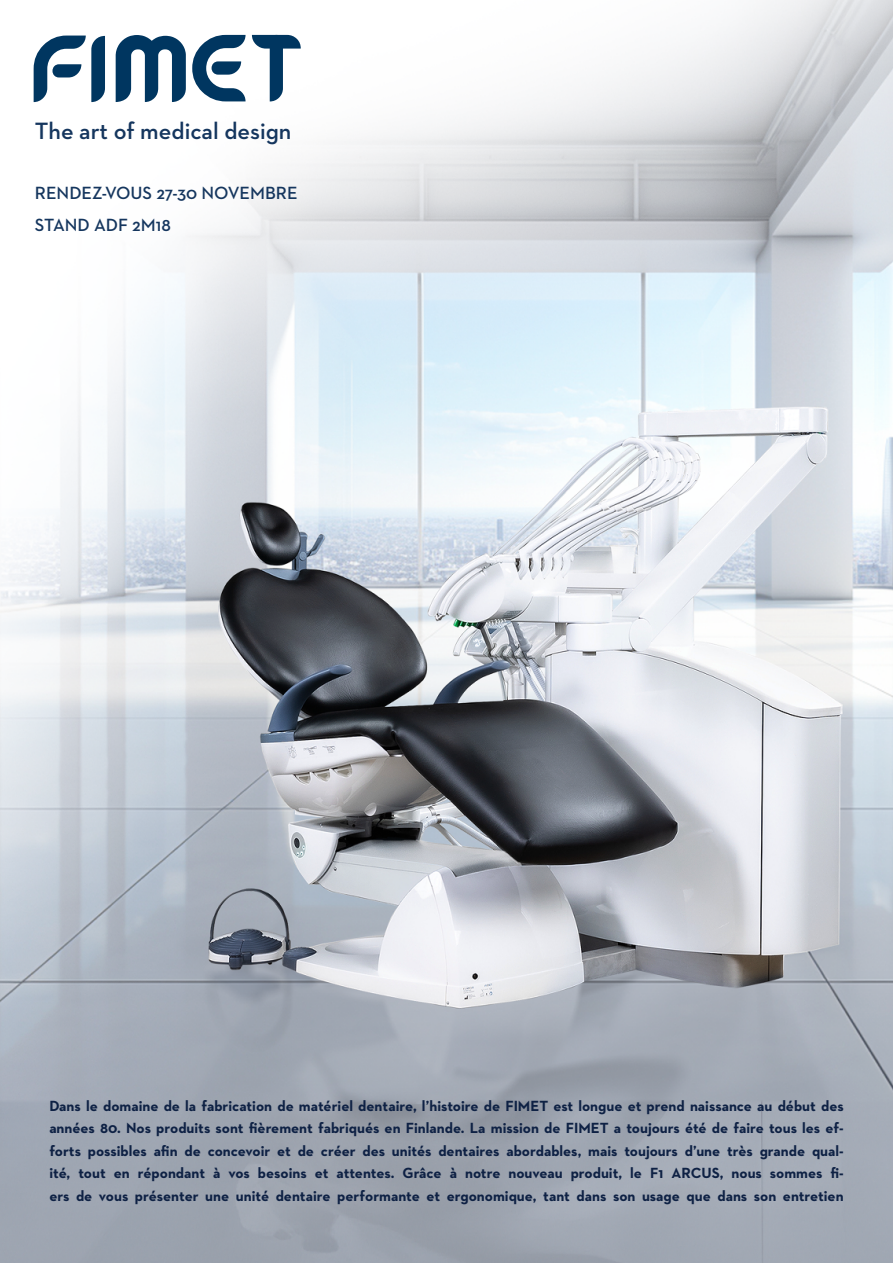
<style>
.page{position:relative;width:893px;height:1263px;background:#fff}
.page>*{position:absolute;margin:0;border:0;box-sizing:border-box;transform-origin:0 0}
.t1{font:600 24px "Neutraface 2 Text";color:#15365e}
.t2{font:600 18px/31.2px "Neutraface 2 Text";color:#15365e}
.t3{font:700 15px/22.5px "Neutraface 2 Text";color:#0e2144;text-align:justify}
</style>
<div class="page">
<img style="left:0;top:0;width:893px;height:1263px">
<svg style="left:192px;top:35px;width:54px;height:66px"></svg>
<svg style="left:34px;top:36px;width:71px;height:66px"></svg>
<svg style="left:116px;top:35px;width:70px;height:67px"></svg>
<svg style="left:252px;top:35px;width:49px;height:66px"></svg>
<h1 class="t1" style="left:35px;top:116px;width:258px">The art of medical design</h1>
<p class="t2" style="left:35px;top:177px;width:264px">RENDEZ-VOUS 27-30 NOVEMBRE<br>STAND ADF 2M18</p>
<p class="t3" style="left:49px;top:1094px;width:796px">Dans le domaine de la fabrication de matériel dentaire, l’histoire de FIMET est longue et prend naissance au début des années 80. Nos produits sont fièrement fabriqués en Finlande. La mission de FIMET a toujours été de faire tous les ef&shy;forts possibles afin de concevoir et de créer des unités dentaires abordables, mais toujours d’une très grande qual&shy;ité, tout en répondant à vos besoins et attentes. Grâce à notre nouveau produit, le F1 ARCUS, nous sommes fi&shy;ers de vous présenter une unité dentaire performante et ergonomique, tant dans son usage que dans son entretien</p>
</div>
